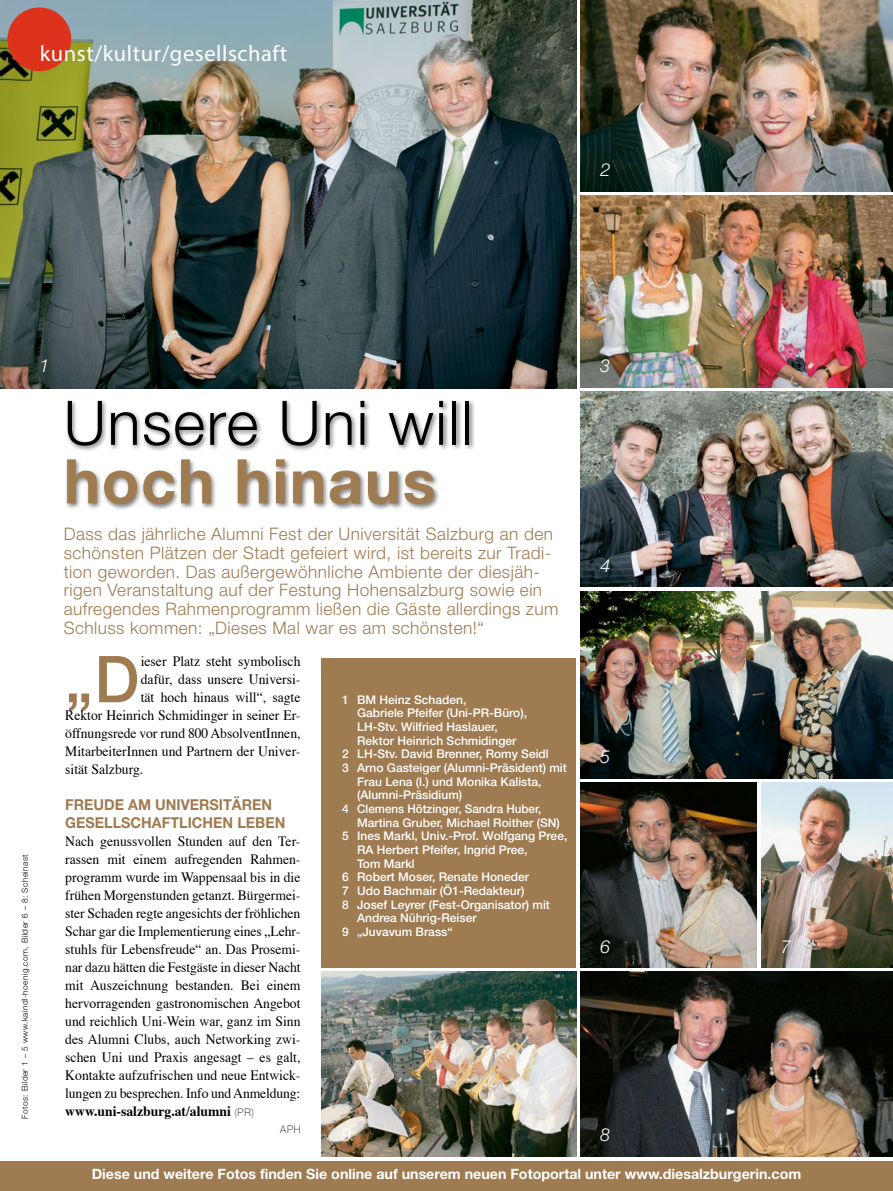
<style>
.page{position:relative;width:893px;height:1191px;background:#fff}
.page>*{position:absolute;margin:0;border:0;box-sizing:border-box;transform-origin:0 0}
.t1{font:500 64.65px "Helvetica Neue";color:#9f7b51;scale:.96 1}
.t2{font:300 61.5px "Helvetica Neue";letter-spacing:.025em;color:#000}
.t3{font:700 61.5px "Helvetica Neue";color:#9f7b51}
.t4{font:22.5px "Myriad Pro";letter-spacing:.025em;color:#fff}
.t5{font:italic 300 18px "Helvetica Neue";color:#fff}
.t6{font:300 17.25px/18.8px "Helvetica Neue";letter-spacing:.025em;color:#9f7b51}
.t7{font:700 15px/18px "Helvetica Neue";color:#9f7b51;scale:.96 1}
.t8{font:14.25px/18px "Times";color:#000;text-align:justify;scale:.96 1}
.t9{font:700 14.25px "Helvetica Neue";color:#fff}
.t10{font:500 12px "Helvetica Neue";color:#fff}
.t11{font:100 10.5px "Helvetica Neue";color:#000;scale:.96 1}
.t12{font:300 8.25px "Helvetica Neue";letter-spacing:.05em;color:#000}
.s1{font-weight:700}
.s2{font-family:"Helvetica Neue";font-weight:100;font-size:10.5px}
</style>
<div class="page">
<img style="left:580px;top:0;width:313px;height:191px">
<img style="left:0;top:0;width:576px;height:388px">
<img style="left:580px;top:591px;width:313px;height:187px">
<img style="left:580px;top:782px;width:177px;height:185px">
<img style="left:580px;top:971px;width:313px;height:186px">
<img style="left:761px;top:782px;width:132px;height:185px">
<img style="left:322px;top:971px;width:254px;height:186px">
<img style="left:580px;top:196px;width:313px;height:191px">
<div style="left:322px;top:658px;width:254px;height:309px;background:#9f7b51"></div>
<div style="left:65px;top:399px;width:411px;height:112px;background:#000;opacity:.5"></div>
<img style="left:580px;top:391px;width:313px;height:196px">
<div style="left:0;top:1161px;width:893px;height:30px;background:#9f7b51"></div>
<div style="left:7px;top:7px;width:64px;height:64px;background:#dd321c;border-radius:50%"></div>
<h3 class="t4" style="left:40px;top:40px;width:249px">kunst/kultur/gesellschaft</h3>
<p class="t5" style="left:601px;top:159px;width:12px">2</p>
<p class="t5" style="left:39px;top:355px;width:12px">1</p>
<p class="t12" style="left:20px;top:1118px;width:266px;rotate:-90deg">Fotos: Bilder 1 – 5 www.kaindl-hoenig.com, Bilder 6 – 8: Scheinast</p>
<h2 class="t2" style="left:64px;top:385px;width:410px">Unsere Uni will</h2>
<h2 class="t3" style="left:64px;top:443px;width:373px">hoch hinaus</h2>
<p class="t6" style="left:64px;top:524px;width:496px">Dass das jährliche Alumni Fest der Universität Salzburg an den schönsten Plätzen der Stadt gefeiert wird, ist bereits zur Tradi&shy;tion geworden. Das außergewöhnliche Ambiente der diesjäh&shy;rigen Veranstaltung auf der Festung Hohensalzburg sowie ein aufregendes Rahmenprogramm ließen die Gäste allerdings zum Schluss kommen: „Dieses Mal war es am schönsten!“</p>
<p class="t5" style="left:600px;top:354px;width:12px">3</p>
<p class="t5" style="left:601px;top:554px;width:12px">4</p>
<h1 class="t1" style="left:65px;top:640px;width:79px">„D</h1>
<p class="t8" style="left:141px;top:651px;width:168px">ieser Platz steht symbolisch</p>
<p class="t8" style="left:141px;top:669px;width:168px">dafür, dass unsere Universi-</p>
<p class="t8" style="left:141px;top:687px;width:168px">tät hoch hinaus will“, sagte</p>
<p class="t8" style="left:65px;top:705px;width:246px">Rektor Heinrich Schmidinger in seiner Er-</p>
<p class="t8" style="left:65px;top:723px;width:247px">öffnungsrede vor rund 800 AbsolventInnen,</p>
<p class="t8" style="left:65px;top:741px;width:246px">MitarbeiterInnen und Partnern der Univer-</p>
<p class="t8" style="left:65px;top:759px;width:83px">sität Salzburg.</p>
<p class="t7" style="left:65px;top:795px;width:231px">Freude am universitären gesellschaftlichen Leben</p>
<p class="t8" style="left:65px;top:831px;width:247px">Nach genussvollen Stunden auf den Ter&shy;rassen mit einem aufregenden Rahmen&shy;programm wurde im Wappensaal bis in die frühen Morgenstunden getanzt. Bürgermei&shy;ster Schaden regte angesichts der fröhlichen Schar gar die Implementierung eines „Lehr&shy;stuhls für Lebensfreude“ an. Das Prosemi&shy;nar dazu hätten die Festgäste in dieser Nacht mit Auszeichnung bestanden. Bei einem hervorragenden gastronomischen Angebot und reichlich Uni-Wein war, ganz im Sinn des Alumni Clubs, auch Networking zwi&shy;schen Uni und Praxis angesagt – es galt, Kontakte aufzufrischen und neue Entwick&shy;lungen zu besprechen. Info und Anmeldung: <span class="s1">www.uni-salzburg.at/alumni</span> <span class="s2">(PR)</span></p>
<p class="t11" style="left:280px;top:1123px;width:23px">APH</p>
<p class="t10" style="left:342px;top:692px;width:126px">1 BM Heinz Schaden,</p>
<p class="t10" style="left:357px;top:706px;width:171px">Gabriele Pfeifer (Uni-PR-Büro),</p>
<p class="t10" style="left:357px;top:719px;width:142px">LH-Stv. Wilfried Haslauer,</p>
<p class="t10" style="left:357px;top:733px;width:161px">Rektor Heinrich Schmidinger</p>
<p class="t10" style="left:342px;top:747px;width:208px">2 LH-Stv. David Brenner, Romy Seidl</p>
<p class="t10" style="left:342px;top:760px;width:226px">3 Arno Gasteiger (Alumni-Präsident) mit</p>
<p class="t10" style="left:357px;top:774px;width:186px">Frau Lena (l.) und Monika Kalista,</p>
<p class="t10" style="left:357px;top:788px;width:106px">(Alumni-Präsidium)</p>
<p class="t10" style="left:342px;top:801px;width:201px">4 Clemens Hötzinger, Sandra Huber,</p>
<p class="t10" style="left:357px;top:815px;width:204px">Martina Gruber, Michael Roither (SN)</p>
<p class="t10" style="left:342px;top:829px;width:227px">5 Ines Markl, Univ.-Prof. Wolfgang Pree,</p>
<p class="t10" style="left:357px;top:842px;width:172px">RA Herbert Pfeifer, Ingrid Pree,</p>
<p class="t10" style="left:357px;top:856px;width:59px">Tom Markl</p>
<p class="t10" style="left:342px;top:869px;width:189px">6 Robert Moser, Renate Honeder</p>
<p class="t10" style="left:342px;top:883px;width:184px">7 Udo Bachmair (Ö1-Redakteur)</p>
<p class="t10" style="left:342px;top:897px;width:209px">8 Josef Leyrer (Fest-Organisator) mit</p>
<p class="t10" style="left:357px;top:910px;width:121px">Andrea Nührig-Reiser</p>
<p class="t10" style="left:342px;top:924px;width:112px">9 „Juvavum Brass“</p>
<p class="t5" style="left:600px;top:746px;width:12px">5</p>
<p class="t5" style="left:600px;top:935px;width:12px">6</p>
<p class="t5" style="left:342px;top:1124px;width:12px">9</p>
<p class="t5" style="left:600px;top:1124px;width:12px">8</p>
<p class="t5" style="left:781px;top:935px;width:12px">7</p>
<p class="t9" style="left:92px;top:1164px;width:711px">Diese und weitere Fotos finden Sie online auf unserem neuen Fotoportal unter www.diesalzburgerin.com</p>
</div>
